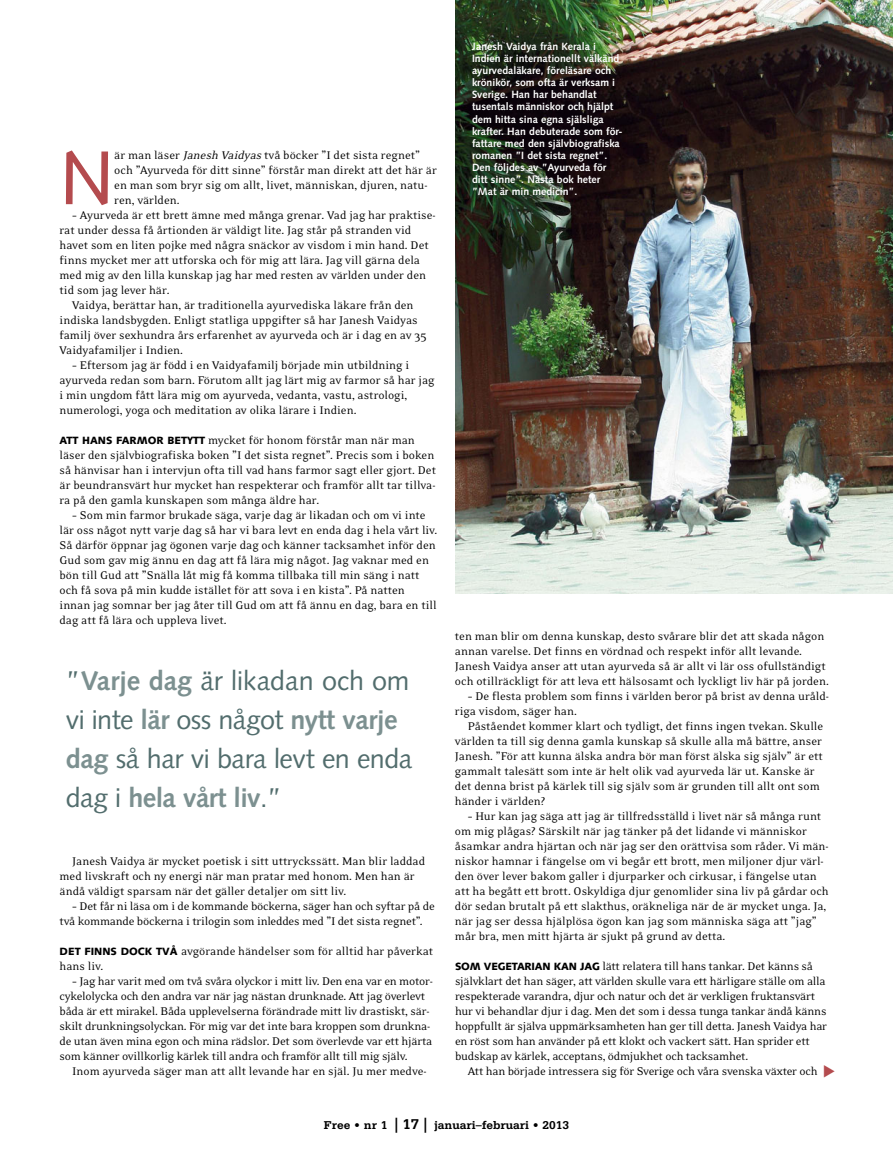
<style>
.page{position:relative;width:893px;height:1149px;background:#fff}
.page>*{position:absolute;margin:0;border:0;box-sizing:border-box;transform-origin:0 0}
.t1{font:76.05px "Syntax";color:#b44b4e}
.t2{font:27px/39px "Syntax";letter-spacing:-.015em;color:#526d6d}
.t3{font:12.75px/15px "Eidetic Neo";letter-spacing:-.005em;color:#000}
.t4{font:12.75px "Eidetic Neo";letter-spacing:-.025em;color:#000}
.t5{font:700 12px "Serifa";color:#000}
.t6{font:700 10.5px/12px "Syntax";color:#fff}
.s1{font-style:italic}
.s2{font-family:"Syntax";font-weight:900;font-size:10.5px}
.s3{font-weight:700;color:#7c9090}
.s4{font-size:15px}
</style>
<div class="page">
<img style="left:455px;top:0;width:438px;height:593px">
<p class="t1" style="left:60px;top:147px;width:56px">N</p>
<p class="t3" style="left:114px;top:147px;width:324px">är man läser <span class="s1">Janesh Vaidyas</span> två böcker ”I det sista regnet” och ”Ayurveda för ditt sinne” förstår man direkt att det här är en man som bryr sig om allt, livet, människan, djuren, natu&shy;ren, världen.</p>
<p class="t3" style="left:72px;top:207px;width:365px">– Ayurveda är ett brett ämne med många grenar. Vad jag har praktise-</p>
<p class="t3" style="left:60px;top:222px;width:353px">rat under dessa få årtionden är väldigt lite. Jag står på stranden vid</p>
<p class="t3" style="left:60px;top:237px;width:371px">havet som en liten pojke med några snäckor av visdom i min hand. Det</p>
<p class="t3" style="left:60px;top:252px;width:362px">finns mycket mer att utforska och för mig att lära. Jag vill gärna dela</p>
<p class="t3" style="left:60px;top:267px;width:368px">med mig av den lilla kunskap jag har med resten av världen under den</p>
<p class="t3" style="left:60px;top:282px;width:111px">tid som jag lever här.</p>
<p class="t3" style="left:72px;top:297px;width:343px">Vaidya, berättar han, är traditionella ayurvediska läkare från den</p>
<p class="t3" style="left:60px;top:312px;width:360px">indiska landsbygden. Enligt statliga uppgifter så har Janesh Vaidyas</p>
<p class="t3" style="left:60px;top:327px;width:369px">familj över sexhundra års erfarenhet av ayurveda och är i dag en av 35</p>
<p class="t3" style="left:60px;top:342px;width:125px">Vaidyafamiljer i Indien.</p>
<p class="t3" style="left:60px;top:357px;width:377px;text-indent:13px">– Eftersom jag är född i en Vaidyafamilj började min utbildning i ayurveda redan som barn. Förutom allt jag lärt mig av farmor så har jag i min ungdom fått lära mig om ayurveda, vedanta, vastu, astrologi, numerologi, yoga och meditation av olika lärare i Indien.</p>
<p class="t3" style="left:60px;top:432px;width:378px"><span class="s2">ATT HANS FARMOR BETYTT</span> mycket för honom förstår man när man läser den självbiografiska boken ”I det sista regnet”. Precis som i boken så hänvisar han i intervjun ofta till vad hans farmor sagt eller gjort. Det är beundransvärt hur mycket han respekterar och framför allt tar tillva&shy;ra på den gamla kunskapen som många äldre har.</p>
<p class="t3" style="left:60px;top:507px;width:379px;text-indent:13px">– Som min farmor brukade säga, varje dag är likadan och om vi inte lär oss något nytt varje dag så har vi bara levt en enda dag i hela vårt liv.<br>Så därför öppnar jag ögonen varje dag och känner tacksamhet inför den Gud som gav mig ännu en dag att få lära mig något. Jag vaknar med en bön till Gud att ”Snälla låt mig få komma tillbaka till min säng i natt och få sova på min kudde istället för att sova i en kista”. På natten innan jag somnar ber jag åter till Gud om att få ännu en dag, bara en till dag att få lära och uppleva livet.</p>
<p class="t2" style="left:66px;top:663px;width:348px">”<span class="s3">Varje dag</span> är likadan och om vi inte <span class="s3">lär</span> oss något <span class="s3">nytt varje dag</span> så har vi bara levt en enda dag i <span class="s3">hela vårt liv</span>.”</p>
<p class="t3" style="left:60px;top:852px;width:367px;text-indent:13px">Janesh Vaidya är mycket poetisk i sitt uttryckssätt. Man blir laddad med livskraft och ny energi när man pratar med honom. Men han är ändå väldigt sparsam när det gäller detaljer om sitt liv.</p>
<p class="t3" style="left:60px;top:897px;width:377px;text-indent:13px">– Det får ni läsa om i de kommande böckerna, säger han och syftar på de två kommande böckerna i trilogin som inleddes med ”I det sista regnet”.</p>
<p class="t3" style="left:60px;top:942px;width:375px"><span class="s2">DET FINNS DOCK TVÅ</span> avgörande händelser som för alltid har påverkat hans liv.</p>
<p class="t3" style="left:72px;top:972px;width:362px">– Jag har varit med om två svåra olyckor i mitt liv. Den ena var en motor-</p>
<p class="t3" style="left:60px;top:987px;width:367px">cykelolycka och den andra var när jag nästan drunknade. Att jag överlevt</p>
<p class="t3" style="left:60px;top:1002px;width:371px">båda är ett mirakel. Båda upplevelserna förändrade mitt liv drastiskt, sär-</p>
<p class="t3" style="left:60px;top:1017px;width:372px">skilt drunkningsolyckan. För mig var det inte bara kroppen som drunkna-</p>
<p class="t3" style="left:60px;top:1032px;width:374px">de utan även mina egon och mina rädslor. Det som överlevde var ett hjärta</p>
<p class="t3" style="left:60px;top:1047px;width:350px">som känner ovillkorlig kärlek till andra och framför allt till mig själv.</p>
<p class="t3" style="left:72px;top:1062px;width:356px">Inom ayurveda säger man att allt levande har en själ. Ju mer medve-</p>
<p class="t6" style="left:472px;top:42px;width:152px">Janesh Vaidya från Kerala i<br>Indien är internationellt välkänd ayurvedaläkare, föreläsare och krönikör, som ofta är verksam i<br>Sverige. Han har behandlat tusentals människor och hjälpt dem hitta sina egna själsliga krafter. Han debuterade som för&shy;fattare med den självbiografiska romanen ”I det sista regnet”.<br>Den följdes av ”Ayurveda för ditt sinne”. Nästa bok heter ”Mat är min medicin”.</p>
<p class="t3" style="left:455px;top:627px;width:375px">ten man blir om denna kunskap, desto svårare blir det att skada någon annan varelse. Det finns en vördnad och respekt inför allt levande.<br>Janesh Vaidya anser att utan ayurveda så är allt vi lär oss ofullständigt och otillräckligt för att leva ett hälsosamt och lyckligt liv här på jorden.</p>
<p class="t3" style="left:468px;top:687px;width:363px">– De flesta problem som finns i världen beror på brist av denna uråld-</p>
<p class="t3" style="left:455px;top:702px;width:123px">riga visdom, säger han.</p>
<p class="t3" style="left:468px;top:717px;width:357px">Påståendet kommer klart och tydligt, det finns ingen tvekan. Skulle</p>
<p class="t3" style="left:455px;top:732px;width:369px">världen ta till sig denna gamla kunskap så skulle alla må bättre, anser</p>
<p class="t3" style="left:455px;top:747px;width:369px">Janesh. ”För att kunna älska andra bör man först älska sig själv” är ett</p>
<p class="t3" style="left:455px;top:762px;width:361px">gammalt talesätt som inte är helt olik vad ayurveda lär ut. Kanske är</p>
<p class="t3" style="left:455px;top:777px;width:366px">det denna brist på kärlek till sig själv som är grunden till allt ont som</p>
<p class="t3" style="left:455px;top:792px;width:92px">händer i världen?</p>
<p class="t3" style="left:455px;top:807px;width:375px;text-indent:13px">– Hur kan jag säga att jag är tillfredsställd i livet när så många runt om mig plågas? Särskilt när jag tänker på det lidande vi människor åsamkar andra hjärtan och när jag ser den orättvisa som råder. Vi män&shy;niskor hamnar i fängelse om vi begår ett brott, men miljoner djur värl&shy;den över lever bakom galler i djurparker och cirkusar, i fängelse utan att ha begått ett brott. Oskyldiga djur genomlider sina liv på gårdar och dör sedan brutalt på ett slakthus, oräkneliga när de är mycket unga. Ja, när jag ser dessa hjälplösa ögon kan jag som människa säga att ”jag” mår bra, men mitt hjärta är sjukt på grund av detta.</p>
<p class="t3" style="left:455px;top:957px;width:360px"><span class="s2">SOM VEGETARIAN KAN JAG</span> lätt relatera till hans tankar. Det känns så</p>
<p class="t4" style="left:455px;top:972px;width:372px">självklart det han säger, att världen skulle vara ett härligare ställe om alla</p>
<p class="t3" style="left:455px;top:987px;width:362px">respekterade varandra, djur och natur och det är verkligen fruktansvärt</p>
<p class="t3" style="left:455px;top:1002px;width:373px">hur vi behandlar djur i dag. Men det som i dessa tunga tankar ändå känns</p>
<p class="t3" style="left:455px;top:1017px;width:374px">hoppfullt är själva uppmärksamheten han ger till detta. Janesh Vaidya har</p>
<p class="t3" style="left:455px;top:1032px;width:356px">en röst som han använder på ett klokt och vackert sätt. Han sprider ett</p>
<p class="t3" style="left:455px;top:1047px;width:295px">budskap av kärlek, acceptans, ödmjukhet och tacksamhet.</p>
<p class="t3" style="left:468px;top:1062px;width:351px">Att han började intressera sig för Sverige och våra svenska växter och</p>
<p class="t5" style="left:324px;top:1121px;width:247px">Free • nr 1 <span class="s4">| 17 |</span> januari–februari • 2013</p>
</div>
